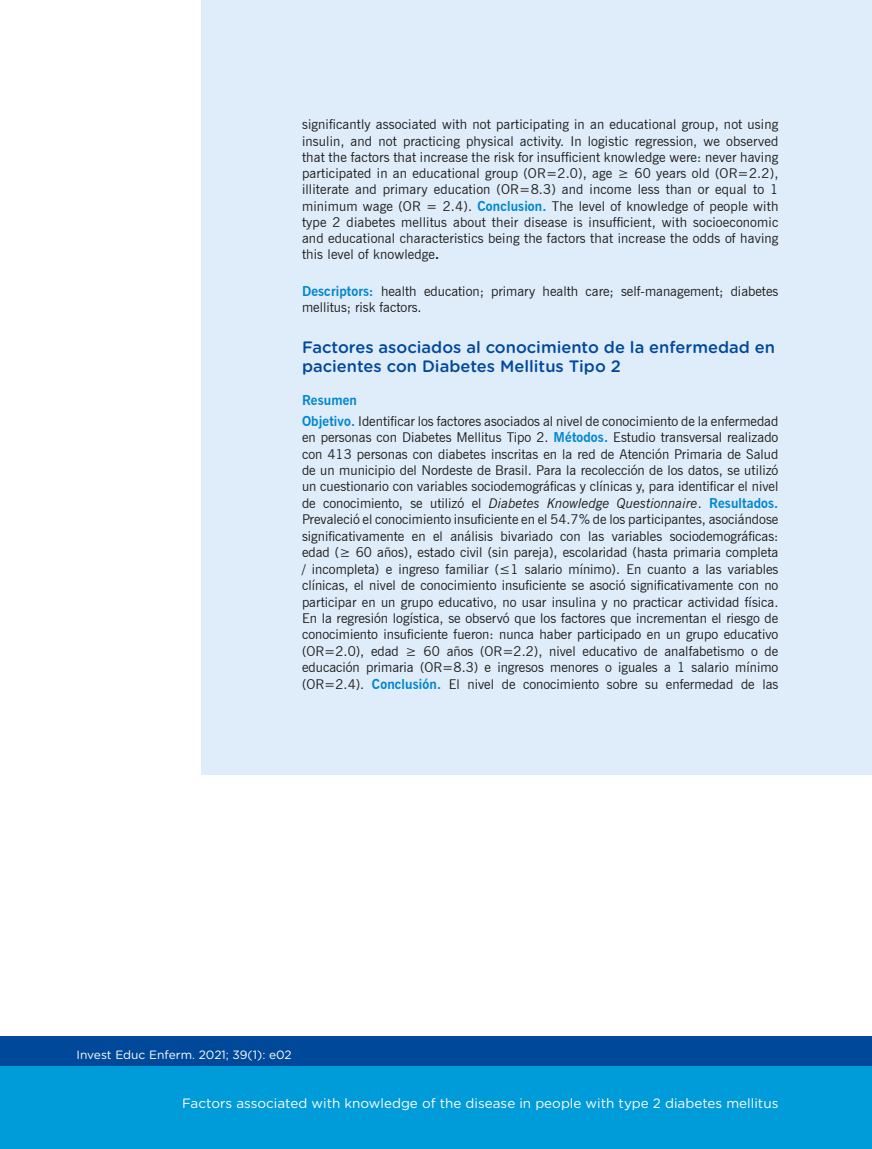
<style>
.page{position:relative;width:872px;height:1149px;background:#fff}
.page>*{position:absolute;margin:0;border:0;box-sizing:border-box;transform-origin:0 0}
.t1{font:500 16.5px/19.8px "Gotham Rounded";color:#00499a}
.t2{font:13.5px/16.5px "News Gothic BT";color:#1d1d1b;text-align:justify}
.t3{font:13.5px "Gotham Rounded";color:#fff}
.t4{font:12px "Gotham Rounded";color:#fff}
.s1{font-weight:700;color:#0086ce}
.s2{font-weight:700}
.s3{font-style:italic}
</style>
<div class="page">
<div style="left:0;top:1035px;width:871px;height:113px;background:#00499a"></div>
<div style="left:0;top:1065px;width:871px;height:83px;background:#009bd9"></div>
<div style="left:201px;top:0;width:671px;height:774px;background:#dfecfa"></div>
<p class="t2" style="left:302px;top:116px;width:478px">significantly associated with not participating in an educational group, not using insulin, and not practicing physical activity. In logistic regression, we observed that the factors that increase the risk for insufficient knowledge were: never having participated in an educational group (OR=2.0), age ≥ 60 years old (OR=2.2), illiterate and primary education (OR=8.3) and income less than or equal to 1 minimum wage (OR = 2.4). <span class="s1">Conclusion.</span> The level of knowledge of people with type 2 diabetes mellitus about their disease is insufficient, with socioeconomic and educational characteristics being the factors that increase the odds of having this level of knowledge<span class="s2">.</span></p>
<p class="t2" style="left:302px;top:283px;width:478px"><span class="s1">Descriptors:</span> health education; primary health care; self-management; diabetes mellitus; risk factors.</p>
<p class="t1" style="left:302px;top:336px;width:474px">Factores asociados al conocimiento de la enfermedad en pacientes con Diabetes Mellitus Tipo 2</p>
<p class="t2" style="left:302px;top:389px;width:478px;line-height:20.7px"><span class="s1">Resumen<br>Objetivo.</span> Identificar los factores asociados al nivel de conocimiento de la enfermedad</p>
<p class="t2" style="left:302px;top:429px;width:478px">en personas con Diabetes Mellitus Tipo 2. <span class="s1">Métodos.</span> Estudio transversal realizado con 413 personas con diabetes inscritas en la red de Atención Primaria de Salud de un municipio del Nordeste de Brasil. Para la recolección de los datos, se utilizó un cuestionario con variables sociodemográficas y clínicas y, para identificar el nivel de conocimiento, se utilizó el <span class="s3">Diabetes Knowledge Questionnaire</span>. <span class="s1">Resultados.<br></span>Prevaleció el conocimiento insuficiente en el 54.7% de los participantes, asociándose significativamente en el análisis bivariado con las variables sociodemográficas: edad (≥ 60 años), estado civil (sin pareja), escolaridad (hasta primaria completa / incompleta) e ingreso familiar (≤1 salario mínimo). En cuanto a las variables clínicas, el nivel de conocimiento insuficiente se asoció significativamente con no participar en un grupo educativo, no usar insulina y no practicar actividad física.<br>En la regresión logística, se observó que los factores que incrementan el riesgo de conocimiento insuficiente fueron: nunca haber participado en un grupo educativo (OR=2.0), edad ≥ 60 años (OR=2.2), nivel educativo de analfabetismo o de educación primaria (OR=8.3) e ingresos menores o iguales a 1 salario mínimo (OR=2.4). <span class="s1">Conclusión.</span> El nivel de conocimiento sobre su enfermedad de las</p>
<p class="t4" style="left:77px;top:1046px;width:217px">Invest Educ Enferm. 2021; 39(1): e02</p>
<p class="t3" style="left:182px;top:1093px;width:598px">Factors associated with knowledge of the disease in people with type 2 diabetes mellitus</p>
</div>
